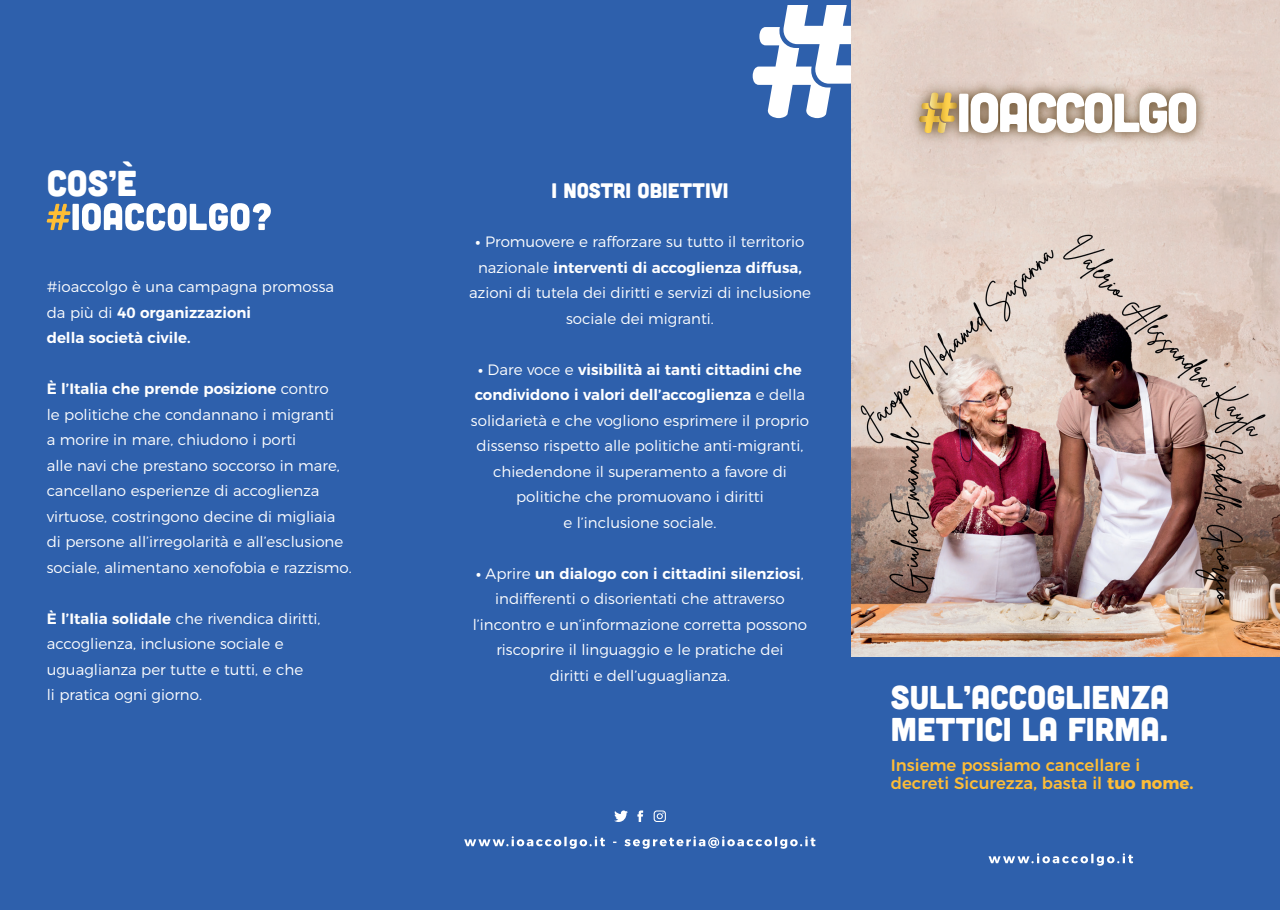
<style>
.page{position:relative;width:1280px;height:910px;background:#fff}
.page>*{position:absolute;margin:0;border:0;box-sizing:border-box;transform-origin:0 0}
.t1{font:36px "Cubano";color:#fff}
.t2{font:33px/31.5px "Cubano";color:#fff}
.t3{font:21px "Cubano";color:#fff}
.t4{font:500 16.5px/18px "Montserrat";color:#febd37}
.t5{font:300 15px/25.5px "Montserrat";color:#fff;text-align:center}
.s1{font-weight:600}
.s2{font-weight:700}
</style>
<div class="page">
<div style="left:836px;top:657px;width:444px;height:253px;background:#2e60ac"></div>
<img style="left:851px;top:0;width:429px;height:657px">
<svg style="left:908px;top:81px;width:300px;height:64px;background:#d3c0b4"></svg>
<div style="left:959px;top:94px;width:9px;height:38px;background:#fff;border-radius:2px"></div>
<svg style="left:971px;top:93px;width:225px;height:40px"></svg>
<svg style="left:919px;top:93px;width:38px;height:40px;background:#cdad67"></svg>
<svg style="left:988px;top:853px;width:145px;height:13px"></svg>
<div style="left:0;top:0;width:850px;height:910px;background:#2e60ac"></div>
<svg style="left:464px;top:836px;width:351px;height:13px"></svg>
<svg style="left:637px;top:810px;width:6px;height:12px"></svg>
<svg style="left:654px;top:810px;width:12px;height:12px"></svg>
<svg style="left:614px;top:810px;width:14px;height:12px"></svg>
<svg style="left:753px;top:5px;width:97px;height:113px"></svg>
<svg style="left:47px;top:203px;width:224px;height:28px"></svg>
<h1 class="t1" style="left:47px;top:160px;width:92px">COS’È</h1>
<p class="t5" style="left:47px;top:273px;width:289px;text-align:left">#ioaccolgo è una campagna promossa da più di <span class="s1">40 organizzazioni<br>della società civile.</span></p>
<p class="t5" style="left:47px;top:375px;width:307px;text-align:left"><span class="s1">È l’Italia che prende posizione</span> contro<br>le politiche che condannano i migranti<br>a morire in mare, chiudono i porti<br>alle navi che prestano soccorso in mare, cancellano esperienze di accoglienza virtuose, costringono decine di migliaia di persone all’irregolarità e all’esclusione sociale, alimentano xenofobia e razzismo.</p>
<p class="t5" style="left:47px;top:604px;width:275px;text-align:left"><span class="s1">È l’Italia solidale</span> che rivendica diritti, accoglienza, inclusione sociale e uguaglianza per tutte e tutti, e che<br>li pratica ogni giorno.</p>
<h3 class="t3" style="left:551px;top:177px;width:179px">I NOSTRI OBIETTIVI</h3>
<p class="t5" style="left:469px;top:228px;width:343px"><span class="s2">•</span> Promuovere e rafforzare su tutto il territorio nazionale <span class="s1">interventi di accoglienza diffusa, </span>azioni di tutela dei diritti e servizi di inclusione sociale dei migranti.</p>
<p class="t5" style="left:471px;top:355px;width:339px"><span class="s2">•</span> Dare voce e <span class="s1">visibilità ai tanti cittadini che condividono i valori dell’accoglienza</span> e della solidarietà e che vogliono esprimere il proprio dissenso rispetto alle politiche anti-migranti, chiedendone il superamento a favore di politiche che promuovano i diritti<br>e l’inclusione sociale.</p>
<p class="t5" style="left:473px;top:559px;width:336px"><span class="s2">•</span> Aprire <span class="s1">un dialogo con i cittadini silenziosi</span>, indifferenti o disorientati che attraverso l’incontro e un’informazione corretta possono riscoprire il linguaggio e le pratiche dei<br>diritti e dell’uguaglianza.</p>
<h2 class="t2" style="left:891px;top:680px;width:280px">SULL’ACCOGLIENZA<br>METTICI LA FIRMA.</h2>
<p class="t4" style="left:891px;top:755px;width:304px">Insieme possiamo cancellare i decreti Sicurezza, basta il <span class="s2">tuo nome.</span></p>
</div>
